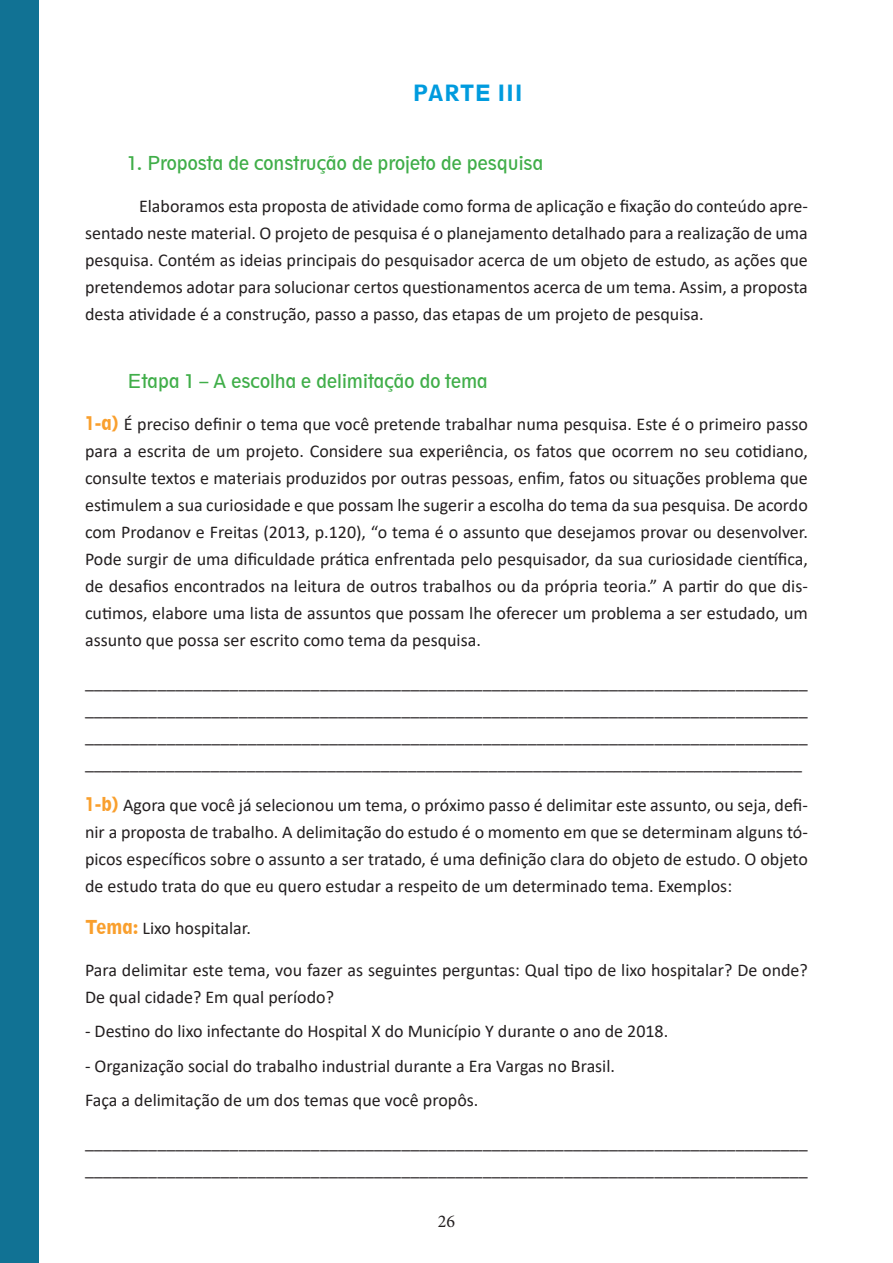
<style>
.page{position:relative;width:893px;height:1263px;background:#fff}
.page>*{position:absolute;margin:0;border:0;box-sizing:border-box;transform-origin:0 0}
._0{font:800 condensed 21px "Geometric 212 BT";color:#009bde}
.t1{font:18px/27px "Calibri";color:#231f20;text-align:justify}
._0-2{font:condensed 18px "Geometric 212 BT";color:#40ae49}
._1{font:condensed 18px "Geometric 212 BT";color:#40ae49}
.t2{font:18px "Minion Pro";color:#231f20}
.s1{font-family:"Geometric 212 BT";font-weight:800;font-stretch:condensed;color:#f99f2d}
</style>
<div class="page">
<div style="left:0;top:0;width:38px;height:1263px;background:#117294"></div>
<p class="_0" style="left:412px;top:80px;width:112px">PARTE III</p>
<p class="_0-2" style="left:128px;top:152px;width:417px">1. Proposta de construção de projeto de pesquisa</p>
<p class="t1" style="left:85px;top:192px;width:724px;text-indent:54px">Elaboramos esta proposta de atividade como forma de aplicação e fixação do conteúdo apre&shy;sentado neste material. O projeto de pesquisa é o planejamento detalhado para a realização de uma pesquisa. Contém as ideias principais do pesquisador acerca de um objeto de estudo, as ações que pretendemos adotar para solucionar certos questionamentos acerca de um tema. Assim, a proposta desta atividade é a construção, passo a passo, das etapas de um projeto de pesquisa.</p>
<p class="_1" style="left:128px;top:369px;width:362px">Etapa 1 – A escolha e delimitação do tema</p>
<p class="t1" style="left:85px;top:410px;width:724px"><span class="s1">1-a)</span> É preciso definir o tema que você pretende trabalhar numa pesquisa. Este é o primeiro passo para a escrita de um projeto. Considere sua experiência, os fatos que ocorrem no seu cotidiano, consulte textos e materiais produzidos por outras pessoas, enfim, fatos ou situações problema que estimulem a sua curiosidade e que possam lhe sugerir a escolha do tema da sua pesquisa. De acordo com Prodanov e Freitas (2013, p.120), “o tema é o assunto que desejamos provar ou desenvolver.<br>Pode surgir de uma dificuldade prática enfrentada pelo pesquisador, da sua curiosidade científica, de desafios encontrados na leitura de outros trabalhos ou da própria teoria.” A partir do que dis&shy;cutimos, elabore uma lista de assuntos que possam lhe oferecer um problema a ser estudado, um assunto que possa ser escrito como tema da pesquisa.</p>
<p class="t1" style="left:85px;top:668px;width:724px">________________________________________________________________________________ ________________________________________________________________________________ ________________________________________________________________________________ ________________________________________________________________________________</p>
<p class="t1" style="left:85px;top:791px;width:724px"><span class="s1">1-b)</span> Agora que você já selecionou um tema, o próximo passo é delimitar este assunto, ou seja, defi&shy;nir a proposta de trabalho. A delimitação do estudo é o momento em que se determinam alguns tó&shy;picos específicos sobre o assunto a ser tratado, é uma definição clara do objeto de estudo. O objeto de estudo trata do que eu quero estudar a respeito de um determinado tema. Exemplos:</p>
<p class="t1" style="left:85px;top:914px;width:167px"><span class="s1">Tema:</span> Lixo hospitalar.</p>
<p class="t1" style="left:85px;top:956px;width:724px">Para delimitar este tema, vou fazer as seguintes perguntas: Qual tipo de lixo hospitalar? De onde?<br>De qual cidade? Em qual período?</p>
<p class="t1" style="left:85px;top:1017px;width:585px">- Destino do lixo infectante do Hospital X do Município Y durante o ano de 2018.</p>
<p class="t1" style="left:85px;top:1052px;width:532px">- Organização social do trabalho industrial durante a Era Vargas no Brasil.</p>
<p class="t1" style="left:85px;top:1086px;width:395px">Faça a delimitação de um dos temas que você propôs.</p>
<p class="t1" style="left:85px;top:1128px;width:724px">________________________________________________________________________________ ________________________________________________________________________________</p>
<p class="t2" style="left:438px;top:1209px;width:19px">26</p>
</div>
